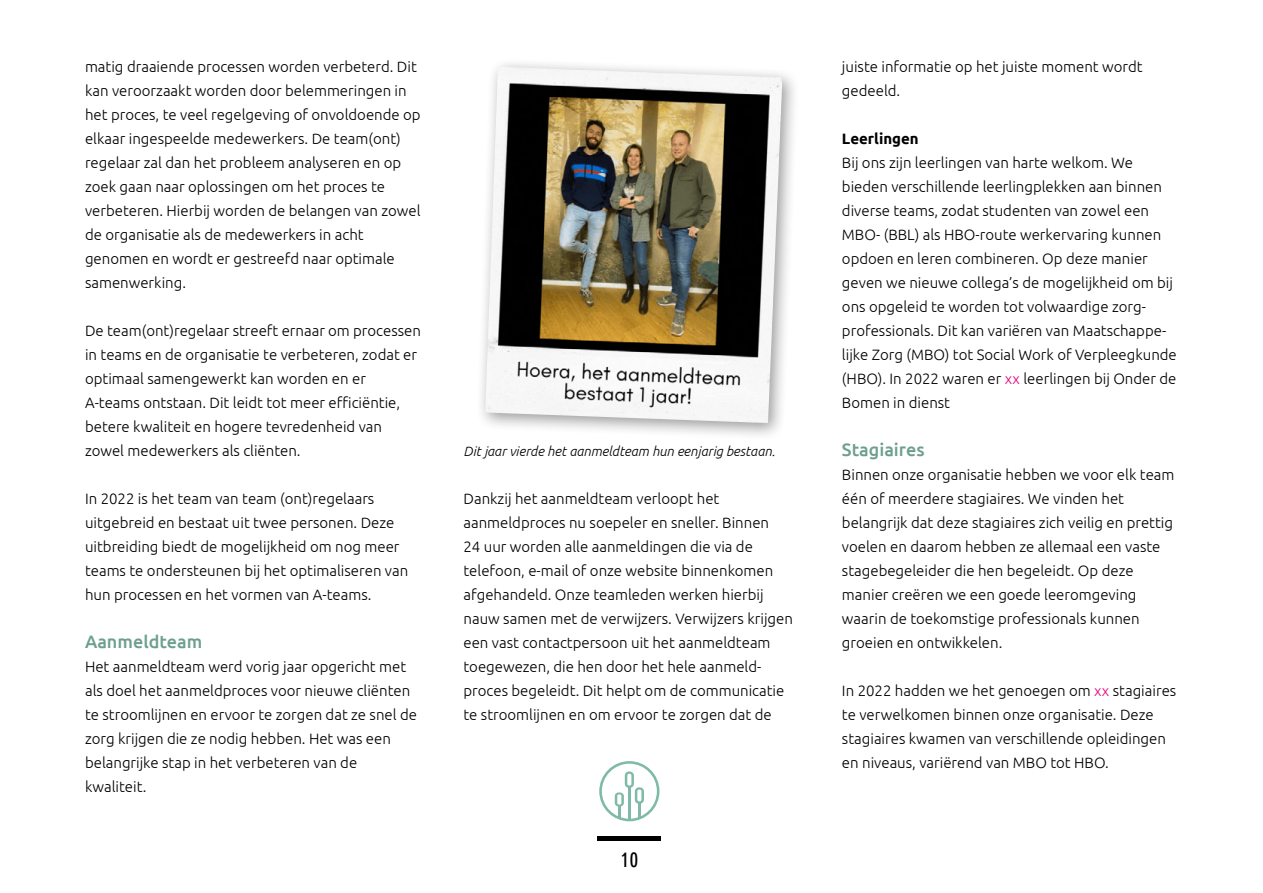
<style>
.page{position:relative;width:1263px;height:893px;background:#fff}
.page>*{position:absolute;margin:0;border:0;box-sizing:border-box;transform-origin:0 0}
.t1{font:21px "Ubuntu Condensed";color:#000}
.tussenkopje{font:500 18px "Ubuntu";color:#6d9f90}
.platte_tekst{font:300 15px/24px "Ubuntu";color:#000}
.intro{font:700 15px "Ubuntu";color:#000}
.bijschrift{font:italic 300 13.5px "Ubuntu";color:#000}
.s1{color:#e6007d}
</style>
<div class="page">
<div style="left:476px;top:57px;width:324px;height:384px;background:#000;opacity:.4"></div>
<img style="left:485px;top:67px;width:297px;height:356px">
<div style="left:597px;top:836px;width:64px;height:5px;background:#000"></div>
<svg style="left:599px;top:761px;width:60px;height:60px"></svg>
<p class="platte_tekst" style="left:85px;top:54px;width:337px">matig draaiende processen worden verbeterd. Dit kan veroorzaakt worden door belemmeringen in het proces, te veel regelgeving of onvoldoende op elkaar ingespeelde medewerkers. De team(ont) regelaar zal dan het probleem analyseren en op zoek gaan naar oplossingen om het proces te verbeteren. Hierbij worden de belangen van zowel de organisatie als de medewerkers in acht genomen en wordt er gestreefd naar optimale samenwerking.</p>
<p class="platte_tekst" style="left:85px;top:318px;width:337px">De team(ont)regelaar streeft ernaar om processen in teams en de organisatie te verbeteren, zodat er optimaal samengewerkt kan worden en er A-teams ontstaan. Dit leidt tot meer efficiëntie, betere kwaliteit en hogere tevredenheid van zowel medewerkers als cliënten.</p>
<p class="platte_tekst" style="left:85px;top:486px;width:325px">In 2022 is het team van team (ont)regelaars uitgebreid en bestaat uit twee personen. Deze uitbreiding biedt de mogelijkheid om nog meer teams te ondersteunen bij het optimaliseren van hun processen en het vormen van A-teams.</p>
<p class="tussenkopje" style="left:85px;top:630px;width:119px">Aanmeldteam</p>
<p class="platte_tekst" style="left:85px;top:654px;width:333px">Het aanmeldteam werd vorig jaar opgericht met als doel het aanmeldproces voor nieuwe cliënten te stroomlijnen en ervoor te zorgen dat ze snel de zorg krijgen die ze nodig hebben. Het was een belangrijke stap in het verbeteren van de kwaliteit.</p>
<p class="bijschrift" style="left:463px;top:443px;width:313px">Dit jaar vierde het aanmeldteam hun eenjarig bestaan.</p>
<p class="platte_tekst" style="left:463px;top:486px;width:331px">Dankzij het aanmeldteam verloopt het aanmeldproces nu soepeler en sneller. Binnen<br>24 uur worden alle aanmeldingen die via de telefoon, e-mail of onze website binnenkomen afgehandeld. Onze teamleden werken hierbij nauw samen met de verwijzers. Verwijzers krijgen een vast contactpersoon uit het aanmeldteam toegewezen, die hen door het hele aanmeld&shy;proces begeleidt. Dit helpt om de communicatie te stroomlijnen en om ervoor te zorgen dat de</p>
<h1 class="t1" style="left:620px;top:846px;width:20px">10</h1>
<p class="platte_tekst" style="left:842px;top:54px;width:302px">juiste informatie op het juiste moment wordt gedeeld.</p>
<p class="intro" style="left:842px;top:130px;width:78px">Leerlingen</p>
<p class="platte_tekst" style="left:842px;top:150px;width:336px">Bij ons zijn leerlingen van harte welkom. We bieden verschillende leerlingplekken aan binnen diverse teams, zodat studenten van zowel een MBO- (BBL) als HBO-route werkervaring kunnen opdoen en leren combineren. Op deze manier geven we nieuwe collega’s de mogelijkheid om bij ons opgeleid te worden tot volwaardige zorg&shy;professionals. Dit kan variëren van Maatschappe&shy;lijke Zorg (MBO) tot Social Work of Verpleegkunde (HBO). In 2022 waren er <span class="s1">xx</span> leerlingen bij Onder de Bomen in dienst</p>
<p class="tussenkopje" style="left:842px;top:438px;width:84px">Stagiaires</p>
<p class="platte_tekst" style="left:842px;top:462px;width:334px">Binnen onze organisatie hebben we voor elk team één of meerdere stagiaires. We vinden het belangrijk dat deze stagiaires zich veilig en prettig voelen en daarom hebben ze allemaal een vaste stagebegeleider die hen begeleidt. Op deze manier creëren we een goede leeromgeving waarin de toekomstige professionals kunnen groeien en ontwikkelen.</p>
<p class="platte_tekst" style="left:842px;top:678px;width:336px">In 2022 hadden we het genoegen om <span class="s1">xx</span> stagiaires te verwelkomen binnen onze organisatie. Deze stagiaires kwamen van verschillende opleidingen en niveaus, variërend van MBO tot HBO.</p>
</div>
